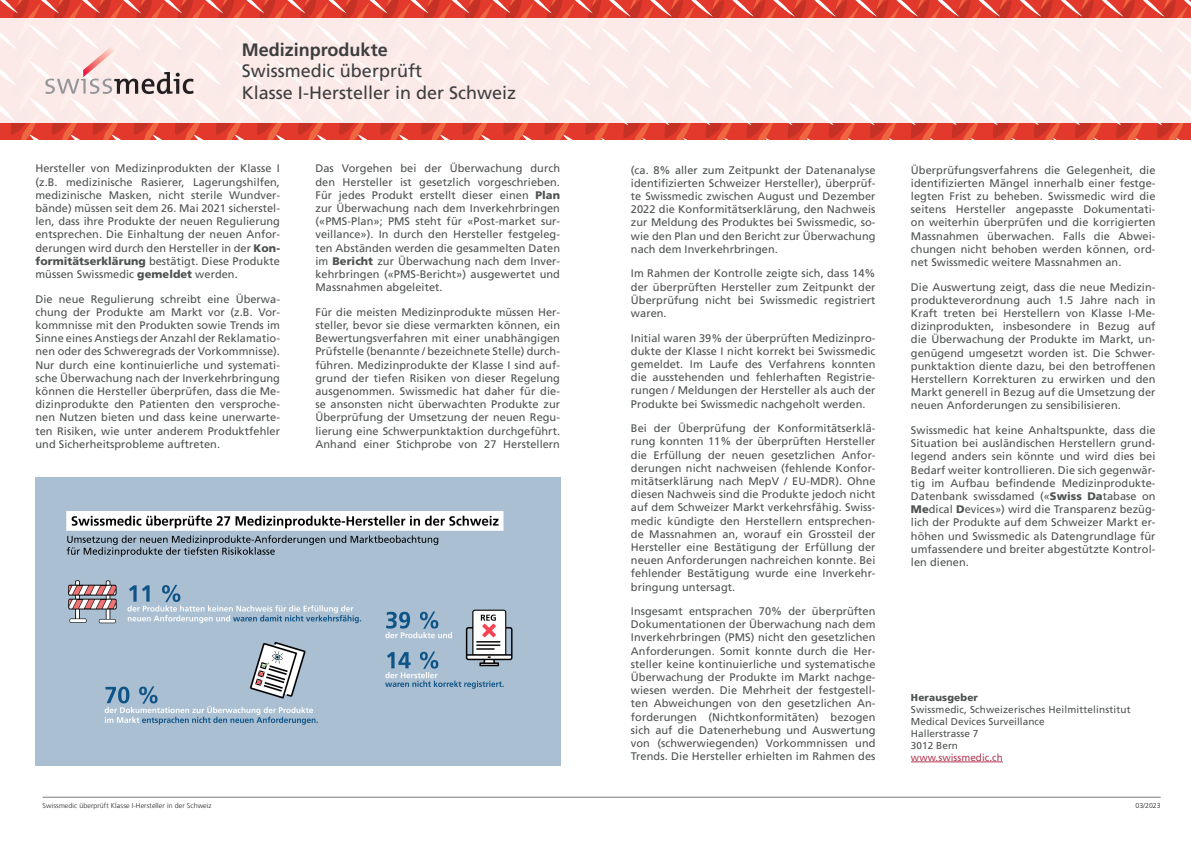
<style>
.page{position:relative;width:1191px;height:842px;background:#fff}
.page>*{position:absolute;margin:0;border:0;box-sizing:border-box;transform-origin:0 0}
.Haupttitel{font:18px "Frutiger LT Com";color:#3e3e3f}
.Haupttitel-2{font:700 18px "Frutiger LT Com";color:#3e3e3f}
.Inhaltsverzeichnis{font:11px/13.2px "Frutiger LT Com";letter-spacing:.005em;color:#4f5252;text-align:justify}
.Inhaltsverzeichnis-2{font:10px/12px "Frutiger LT Com";letter-spacing:.005em;color:#4f5252}
.t1{font:300 7px "Frutiger LT Com";letter-spacing:.015em;color:#231f20}
.s1{font-weight:900}
.s2{color:#b33b55}
</style>
<div class="page">
<hr style="left:43px;top:797px;width:1117px;height:1px;background:#231f20">
<img style="left:35px;top:477px;width:525px;height:288px">
<hr style="left:911px;top:762px;width:92px;height:1px;background:#b33b55">
<svg style="left:0;top:0;width:1191px;height:139px;background:#f4c2bd"></svg>
<p class="Haupttitel-2" style="left:242px;top:39px;width:147px">Medizinprodukte</p>
<p class="Haupttitel" style="left:242px;top:61px;width:182px">Swissmedic überprüft</p>
<p class="Haupttitel" style="left:242px;top:82px;width:276px">Klasse I-Hersteller in der Schweiz</p>
<p class="Inhaltsverzeichnis" style="left:35px;top:162px;width:246px">Hersteller von Medizinprodukten der Klasse I (z.B. medizinische Rasierer, Lagerungshilfen, medizinische Masken, nicht sterile Wundver&shy;bände) müssen seit dem 26. Mai 2021 sicherstel&shy;len, dass ihre Produkte der neuen Regulierung entsprechen. Die Einhaltung der neuen Anfor&shy;derungen wird durch den Hersteller in der <span class="s1">Kon&shy;formitätserklärung</span> bestätigt. Diese Produkte müssen Swissmedic <span class="s1">gemeldet</span> werden.</p>
<p class="Inhaltsverzeichnis" style="left:35px;top:292px;width:246px">Die neue Regulierung schreibt eine Überwa&shy;chung der Produkte am Markt vor (z.B. Vor&shy;kommnisse mit den Produkten sowie Trends im Sinne eines Anstiegs der Anzahl der Reklamatio&shy;nen oder des Schweregrads der Vorkommnisse).<br>Nur durch eine kontinuierliche und systemati&shy;sche Überwachung nach der Inverkehrbringung können die Hersteller überprüfen, dass die Me&shy;dizinprodukte den Patienten den versproche&shy;nen Nutzen bieten und dass keine unerwarte&shy;ten Risiken, wie unter anderem Produktfehler und Sicherheitsprobleme auftreten.</p>
<p class="Inhaltsverzeichnis" style="left:315px;top:162px;width:246px">Das Vorgehen bei der Überwachung durch den Hersteller ist gesetzlich vorgeschrieben.<br>Für jedes Produkt erstellt dieser einen <span class="s1">Plan </span>zur Überwachung nach dem Inverkehrbringen («PMS-Plan»; PMS steht für «Post-market sur&shy;veillance»). In durch den Hersteller festgeleg&shy;ten Abständen werden die gesammelten Daten im <span class="s1">Bericht</span> zur Überwachung nach dem Inver&shy;kehrbringen («PMS-Bericht») ausgewertet und Massnahmen abgeleitet.</p>
<p class="Inhaltsverzeichnis" style="left:315px;top:305px;width:246px">Für die meisten Medizinprodukte müssen Her&shy;steller, bevor sie diese vermarkten können, ein Bewertungsverfahren mit einer unabhängigen Prüfstelle (benannte / bezeichnete Stelle) durch&shy;führen. Medizinprodukte der Klasse I sind auf&shy;grund der tiefen Risiken von dieser Regelung ausgenommen. Swissmedic hat daher für die&shy;se ansonsten nicht überwachten Produkte zur Überprüfung der Umsetzung der neuen Regu&shy;lierung eine Schwerpunktaktion durchgeführt.<br>Anhand einer Stichprobe von 27 Herstellern</p>
<p class="Inhaltsverzeichnis" style="left:631px;top:163px;width:246px">(ca. 8% aller zum Zeitpunkt der Datenanalyse identifizierten Schweizer Hersteller), überprüf&shy;te Swissmedic zwischen August und Dezember 2022 die Konformitätserklärung, den Nachweis zur Meldung des Produktes bei Swissmedic, so&shy;wie den Plan und den Bericht zur Überwachung nach dem Inverkehrbringen.</p>
<p class="Inhaltsverzeichnis" style="left:631px;top:267px;width:246px">Im Rahmen der Kontrolle zeigte sich, dass 14% der überprüften Hersteller zum Zeitpunkt der Überprüfung nicht bei Swissmedic registriert waren.</p>
<p class="Inhaltsverzeichnis" style="left:631px;top:331px;width:246px">Initial waren 39% der überprüften Medizinpro&shy;dukte der Klasse I nicht korrekt bei Swissmedic gemeldet. Im Laufe des Verfahrens konnten die ausstehenden und fehlerhaften Registrie&shy;rungen / Meldungen der Hersteller als auch der Produkte bei Swissmedic nachgeholt werden.</p>
<p class="Inhaltsverzeichnis" style="left:631px;top:422px;width:246px">Bei der Überprüfung der Konformitätserklä&shy;rung konnten 11% der überprüften Hersteller die Erfüllung der neuen gesetzlichen Anfor&shy;derungen nicht nachweisen (fehlende Konfor&shy;mitätserklärung nach MepV / EU-MDR). Ohne diesen Nachweis sind die Produkte jedoch nicht auf dem Schweizer Markt verkehrsfähig. Swiss&shy;medic kündigte den Herstellern entsprechen&shy;de Massnahmen an, worauf ein Grossteil der Hersteller eine Bestätigung der Erfüllung der neuen Anforderungen nachreichen konnte. Bei fehlender Bestätigung wurde eine Inverkehr&shy;bringung untersagt.</p>
<p class="Inhaltsverzeichnis" style="left:631px;top:605px;width:246px">Insgesamt entsprachen 70% der überprüften Dokumentationen der Überwachung nach dem Inverkehrbringen (PMS) nicht den gesetzlichen Anforderungen. Somit konnte durch die Her&shy;steller keine kontinuierliche und systematische Überwachung der Produkte im Markt nachge&shy;wiesen werden. Die Mehrheit der festgestell&shy;ten Abweichungen von den gesetzlichen An&shy;forderungen (Nichtkonformitäten) bezogen sich auf die Datenerhebung und Auswertung von (schwerwiegenden) Vorkommnissen und Trends. Die Hersteller erhielten im Rahmen des</p>
<p class="Inhaltsverzeichnis" style="left:911px;top:163px;width:246px">Überprüfungsverfahrens die Gelegenheit, die identifizierten Mängel innerhalb einer festge&shy;legten Frist zu beheben. Swissmedic wird die seitens Hersteller angepasste Dokumentati&shy;on weiterhin überprüfen und die korrigierten Massnahmen überwachen. Falls die Abwei&shy;chungen nicht behoben werden können, ord&shy;net Swissmedic weitere Massnahmen an.</p>
<p class="Inhaltsverzeichnis" style="left:911px;top:280px;width:246px">Die Auswertung zeigt, dass die neue Medizin&shy;produkteverordnung auch 1.5 Jahre nach in Kraft treten bei Herstellern von Klasse I-Me&shy;dizinprodukten, insbesondere in Bezug auf die Überwachung der Produkte im Markt, un&shy;genügend umgesetzt worden ist. Die Schwer&shy;punktaktion diente dazu, bei den betroffenen Herstellern Korrekturen zu erwirken und den Markt generell in Bezug auf die Umsetzung der neuen Anforderungen zu sensibilisieren.</p>
<p class="Inhaltsverzeichnis" style="left:911px;top:424px;width:246px">Swissmedic hat keine Anhaltspunkte, dass die Situation bei ausländischen Herstellern grund&shy;legend anders sein könnte und wird dies bei Bedarf weiter kontrollieren. Die sich gegenwär&shy;tig im Aufbau befindende Medizinprodukte-Datenbank swissdamed («<span class="s1">Swiss Da</span>tabase on <span class="s1">Me</span>dical <span class="s1">D</span>evices») wird die Transparenz bezüg&shy;lich der Produkte auf dem Schweizer Markt er&shy;höhen und Swissmedic als Datengrundlage für umfassendere und breiter abgestützte Kontrol&shy;len dienen.</p>
<p class="Inhaltsverzeichnis-2" style="left:911px;top:692px;width:221px"><span class="s1">Herausgeber<br></span>Swissmedic, Schweizerisches Heilmittelinstitut<br>Medical Devices Surveillance<br>Hallerstrasse 7<br>3012 Bern<br><span class="s2">www.swissmedic.ch</span></p>
<p class="t1" style="left:43px;top:802px;width:171px">Swissmedic überprüft Klasse I-Hersteller in der Schweiz</p>
<p class="t1" style="left:1135px;top:802px;width:27px">03/2023</p>
</div>
